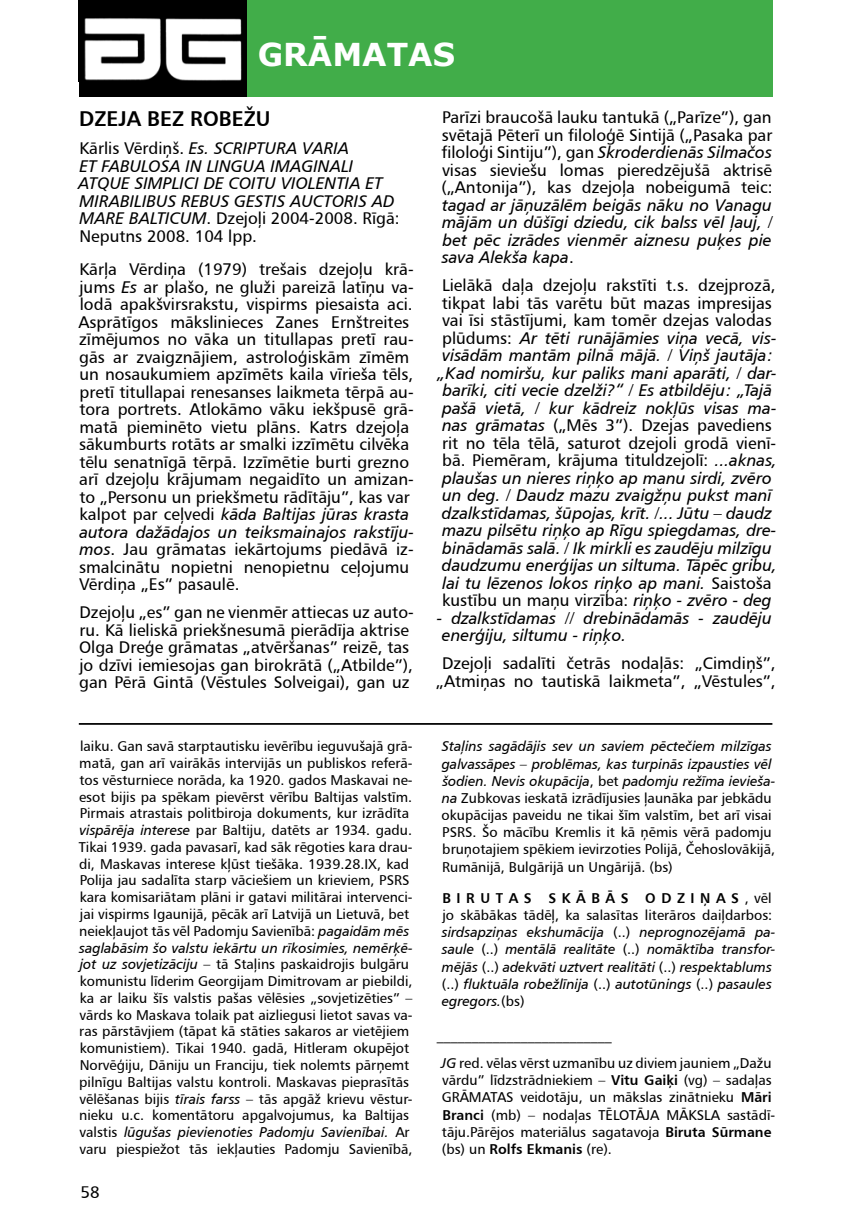
<style>
.page{position:relative;width:867px;height:1229px;background:#fff}
.page>*{position:absolute;margin:0;border:0;box-sizing:border-box;transform-origin:0 0}
.t1{font:700 31.5px "Verdana";color:#fff}
.t2{font:21px "Humanist 777 TL Bold B";color:#000}
.t3{font:16.62px/17.5px "Humanist 777 TL Roman B";color:#000}
.t4{font:16.62px/17.5px "Humanist 777 TL Italic B";color:#000}
.t5{font:14px/16.8px "Humanist 777 TL Roman B";color:#000}
.t6{font:14px/17.2px "Humanist 777 TL Italic B";color:#000}
.t7{font:14px "Humanist 777 TL Bold B";color:#000}
.s1{font-family:"Humanist 777 TL Roman B"}
.s2{font-family:"Humanist 777 TL Italic B"}
.s3{font-family:"Humanist 777 TL Bold B"}
</style>
<div class="page">
<div style="left:79px;top:0;width:693px;height:97px;background:#000"></div>
<div style="left:247px;top:0;width:525px;height:97px;background:#41ad49"></div>
<img style="left:84px;top:18px;width:158px;height:63px">
<hr style="left:79px;top:723px;width:693px;height:1px;background:#000">
<h1 class="t1" style="left:258px;top:35px;width:199px">GRĀMATAS</h1>
<h2 class="t2" style="left:79px;top:105px;width:193px">DZEJA BEZ ROBEŽU</h2>
<p class="t4" style="left:78px;top:139px;width:318px"><span class="s1">Kārlis Vērdiņš.</span> Es. SCRIPTURA VARIA<br>ET FABULOSA IN LINGUA IMAGINALI ATQUE SIMPLICI DE COITU VIOLENTIA ET MIRABILIBUS REBUS GESTIS AUCTORIS AD</p>
<p class="t3" style="left:79px;top:209px;width:321px"><span class="s2">MARE BALTICUM</span>. Dzejoļi 2004-2008. Rīgā:<br>Neputns 2008. 104 lpp.</p>
<p class="t3" style="left:79px;top:260px;width:336px">Kārļa Vērdiņa (1979) trešais dzejoļu krā&shy;jums <span class="s2">Es</span> ar plašo, ne gluži pareizā latīņu va&shy;lodā apakšvirsrakstu, vispirms piesaista aci.<br>Asprātīgos mākslinieces Zanes Ernštreites zīmējumos no vāka un titullapas pretī rau&shy;gās ar zvaigznājiem, astroloģiskām zīmēm un nosaukumiem apzīmēts kaila vīrieša tēls, pretī titullapai renesanses laikmeta tērpā au&shy;tora portrets. Atlokāmo vāku iekšpusē grā&shy;matā pieminēto vietu plāns. Katrs dzejoļa sākumburts rotāts ar smalki izzīmētu cilvēka tēlu senatnīgā tērpā. Izzīmētie burti grezno arī dzejoļu krājumam negaidīto un amizan&shy;to „Personu un priekšmetu rādītāju”, kas var</p>
<p class="t4" style="left:79px;top:505px;width:336px"><span class="s1">kalpot par ceļvedi</span> kāda Baltijas jūras krasta autora dažādajos un teiksmainajos rakstīju-</p>
<p class="t3" style="left:79px;top:540px;width:336px"><span class="s2">mos</span>. Jau grāmatas iekārtojums piedāvā iz&shy;smalcinātu nopietni nenopietnu ceļojumu<br>Vērdiņa „Es” pasaulē.</p>
<p class="t3" style="left:79px;top:603px;width:336px">Dzejoļu „es” gan ne vienmēr attiecas uz auto&shy;ru. Kā lieliskā priekšnesumā pierādīja aktrise Olga Dreģe grāmatas „atvēršanas” reizē, tas jo dzīvi iemiesojas gan birokrātā („Atbilde”), gan Pērā Gintā (Vēstules Solveigai), gan uz</p>
<p class="t5" style="left:79px;top:737px;width:335px">laiku. Gan savā starptautisku ievērību ieguvušajā grā&shy;matā, gan arī vairākās intervijās un publiskos referā&shy;tos vēsturniece norāda, ka 1920. gados Maskavai ne&shy;esot bijis pa spēkam pievērst vērību Baltijas valstīm.<br>Pirmais atrastais politbiroja dokuments, kur izrādīta <span class="s2">vispārēja interese</span> par Baltiju, datēts ar 1934. gadu.<br>Tikai 1939. gada pavasarī, kad sāk rēgoties kara drau&shy;di, Maskavas interese kļūst tiešāka. 1939.28.IX, kad Polija jau sadalīta starp vāciešiem un krieviem, PSRS kara komisariātam plāni ir gatavi militārai intervenci&shy;jai vispirms Igaunijā, pēcāk arī Latvijā un Lietuvā, bet neiekļaujot tās vēl Padomju Savienībā: <span class="s2">pagaidām mēs</span></p>
<p class="t6" style="left:79px;top:938px;width:335px">saglabāsim šo valstu iekārtu un rīkosimies, nemērķē-</p>
<p class="t5" style="left:79px;top:955px;width:335px"><span class="s2">jot uz sovjetizāciju</span> – tā Staļins paskaidrojis bulgāru komunistu līderim Georgijam Dimitrovam ar piebildi, ka ar laiku šīs valstis pašas vēlēsies „sovjetizēties” – vārds ko Maskava tolaik pat aizliegusi lietot savas va&shy;ras pārstāvjiem (tāpat kā stāties sakaros ar vietējiem komunistiem). Tikai 1940. gadā, Hitleram okupējot Norvēģiju, Dāniju un Franciju, tiek nolemts pārņemt pilnīgu Baltijas valstu kontroli. Maskavas pieprasītās vēlēšanas bijis <span class="s2">tīrais farss</span> – tās apgāž krievu vēstur&shy;nieku u.c. komentātoru apgalvojumus, ka Baltijas</p>
<p class="t6" style="left:79px;top:1123px;width:331px"><span class="s1">valstis</span> lūgušas pievienoties Padomju Savienībai. <span class="s1">Ar</span></p>
<p class="t5" style="left:79px;top:1140px;width:334px">varu piespiežot tās iekļauties Padomju Savienībā,</p>
<p class="t3" style="left:80px;top:1182px;width:21px">58</p>
<p class="t3" style="left:441px;top:108px;width:332px;text-align:justify">Parīzi braucošā lauku tantukā („Parīze”), gan svētajā Pēterī un filoloģē Sintijā („Pasaka par filoloģi Sintiju”), gan <span class="s2">Skroderdienās Silmačos </span>visas sieviešu lomas pieredzējušā aktrisē („Antonija”), kas dzejoļa nobeigumā teic:</p>
<p class="t4" style="left:442px;top:196px;width:332px;text-align:justify">tagad ar jāņuzālēm beigās nāku no Vanagu mājām un dūšīgi dziedu, cik balss vēl ļauj, / bet pēc izrādes vienmēr aiznesu puķes pie sava Alekša kapa<span class="s1">.</span></p>
<p class="t3" style="left:442px;top:276px;width:335px">Lielākā daļa dzejoļu rakstīti t.s. dzejprozā, tikpat labi tās varētu būt mazas impresijas vai īsi stāstījumi, kam tomēr dzejas valodas</p>
<p class="t4" style="left:437px;top:329px;width:340px"><span class="s1">plūdums:</span> Ar tēti runājāmies viņa vecā, vis&shy;visādām mantām pilnā mājā. / Viņš jautāja: „Kad nomiršu, kur paliks mani aparāti, / dar&shy;barīki, citi vecie dzelži?“ / Es atbildēju: „Tajā pašā vietā, / kur kādreiz nokļūs visas ma-</p>
<p class="t3" style="left:442px;top:416px;width:336px"><span class="s2">nas grāmatas</span> („Mēs 3”). Dzejas pavediens rit no tēla tēlā, saturot dzejoli grodā vienī&shy;bā. Piemēram, krājuma tituldzejolī: <span class="s2">...aknas,</span></p>
<p class="t4" style="left:442px;top:469px;width:336px">plaušas un nieres riņķo ap manu sirdi, zvēro un deg. / Daudz mazu zvaigžņu pukst manī dzalkstīdamas, šūpojas, krīt. /... Jūtu – daudz mazu pilsētu riņķo ap Rīgu spiegdamas, dre&shy;binādamās salā. / Ik mirkli es zaudēju milzīgu daudzumu enerģijas un siltuma. Tāpēc gribu, lai tu lēzenos lokos riņķo ap mani. <span class="s1">Saistoša</span></p>
<p class="t3" style="left:442px;top:591px;width:331px">kustību un maņu virzība: <span class="s2">riņķo - zvēro - deg</span></p>
<p class="t4" style="left:442px;top:609px;width:331px;text-indent:-5px">- dzalkstīdamas // drebinādamās - zaudēju enerģiju, siltumu - riņķo.</p>
<p class="t3" style="left:436px;top:654px;width:341px;text-align:center">Dzejoļi sadalīti četrās nodaļās: „Cimdiņš”, „Atmiņas no tautiskā laikmeta”, „Vēstules”,</p>
<p class="t6" style="left:441px;top:737px;width:335px">Staļins sagādājis sev un saviem pēctečiem milzīgas galvassāpes – problēmas, kas turpinās izpausties vēl šodien. Nevis okupācija<span class="s1">, bet</span> padomju režīma ievieša-</p>
<p class="t5" style="left:441px;top:789px;width:335px"><span class="s2">na</span> Zubkovas ieskatā izrādījusies ļaunāka par jebkādu okupācijas paveidu ne tikai šīm valstīm, bet arī visai PSRS. Šo mācību Kremlis it kā ņēmis vērā padomju bruņotajiem spēkiem ievirzoties Polijā, Čehoslovākijā, Rumānijā, Bulgārijā un Ungārijā. (bs)</p>
<p class="t7" style="left:442px;top:888px;width:330px">B I R U T A S S K Ā B Ā S O D Z I Ņ A S <span class="s1">, vēl</span></p>
<p class="t5" style="left:442px;top:906px;width:331px">jo skābākas tādēļ, ka salasītas literāros daiļdarbos:</p>
<p class="t6" style="left:441px;top:923px;width:335px">sirdsapziņas ekshumācija <span class="s1">(..)</span> neprognozējamā pa&shy;saule <span class="s1">(..)</span> mentālā realitāte <span class="s1">(..)</span> nomāktība transfor&shy;mējās <span class="s1">(..)</span> adekvāti uztvert realitāti <span class="s1">(..)</span> respektablums <span class="s1">(..)</span> fluktuāla robežlīnija <span class="s1">(..)</span> autotūnings <span class="s1">(..)</span> pasaules egregors.<span class="s1">(bs)</span></p>
<p class="t5" style="left:441px;top:1021px;width:332px;line-height:27.7px;text-indent:-5px">_________________________<br><span class="s2">JG</span> red. vēlas vērst uzmanību uz diviem jauniem „Dažu</p>
<p class="t5" style="left:441px;top:1071px;width:335px">vārdu” līdzstrādniekiem – <span class="s3">Vitu Gaiķi</span> (vg) – sadaļas GRĀMATAS veidotāju, un mākslas zinātnieku <span class="s3">Māri Branci</span> (mb) – nodaļas TĒLOTĀJA MĀKSLA sastādī&shy;tāju.Pārējos materiālus sagatavoja <span class="s3">Biruta Sūrmane</span></p>
<p class="t7" style="left:441px;top:1139px;width:171px"><span class="s1">(bs) un</span> Rolfs Ekmanis <span class="s1">(re).</span></p>
</div>
